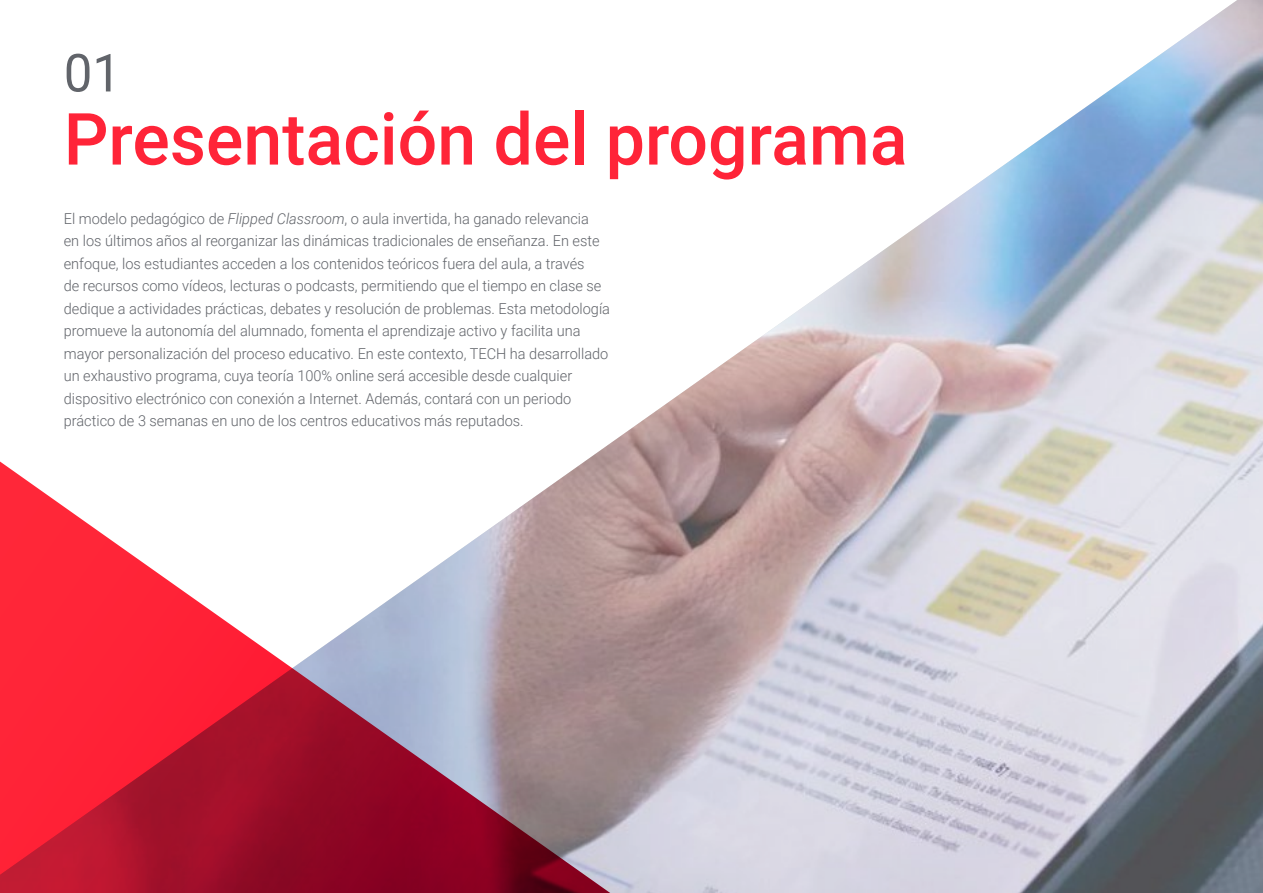
<style>
.page{position:relative;width:1263px;height:893px;background:#fff}
.page>*{position:absolute;margin:0;border:0;box-sizing:border-box;transform-origin:0 0}
.t1{font:500 72px "Roboto";color:#ff2438}
.t2{font:52.5px "Roboto";color:#61646a}
.t3{font:300 15px/22.5px "Roboto";color:#61646a}
.s1{font-style:italic}
</style>
<div class="page">
<img style="left:607px;top:0;width:656px;height:893px">
<svg style="left:0;top:446px;width:640px;height:447px"></svg>
<h2 class="t2" style="left:64px;top:36px;width:59px">01</h2>
<h1 class="t1" style="left:64px;top:89px;width:845px">Presentación del programa</h1>
<p class="t3" style="left:64px;top:207px;width:548px">El modelo pedagógico de <span class="s1">Flipped Classroom</span>, o aula invertida, ha ganado relevancia<br>en los últimos años al reorganizar las dinámicas tradicionales de enseñanza. En este enfoque, los estudiantes acceden a los contenidos teóricos fuera del aula, a través<br>de recursos como vídeos, lecturas o podcasts, permitiendo que el tiempo en clase se dedique a actividades prácticas, debates y resolución de problemas. Esta metodología promueve la autonomía del alumnado, fomenta el aprendizaje activo y facilita una mayor personalización del proceso educativo. En este contexto, TECH ha desarrollado un exhaustivo programa, cuya teoría 100% online será accesible desde cualquier dispositivo electrónico con conexión a Internet. Además, contará con un periodo práctico de 3 semanas en uno de los centros educativos más reputados.</p>
</div>
